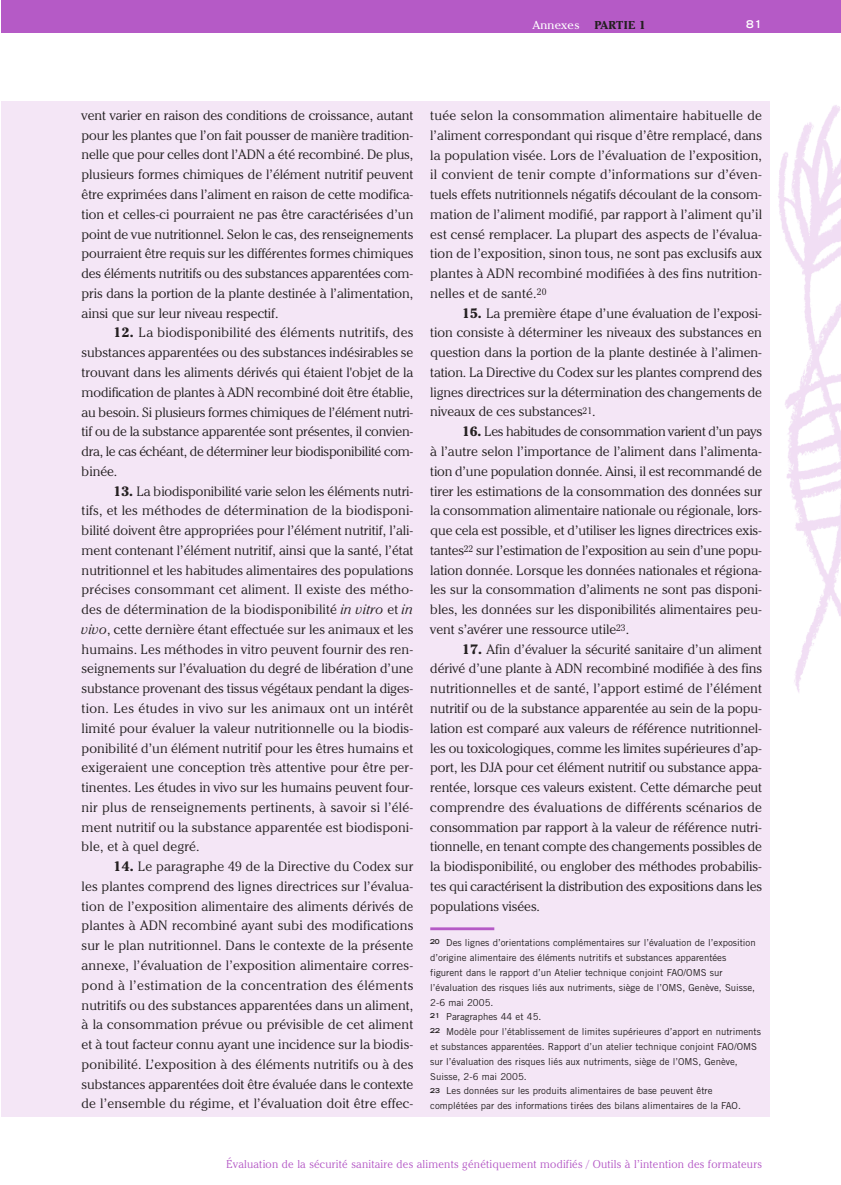
<style>
.page{position:relative;width:841px;height:1185px;background:#fff}
.page>*{position:absolute;margin:0;border:0;box-sizing:border-box;transform-origin:0 0}
.t1{font:300 13.35px/19.8px "Cheltenham IT Cby BT";color:#231f20;text-align:justify;scale:1.04 1}
.t2{font:300 11.25px "Cheltenham IT Cby BT";letter-spacing:.025em;color:#b55ac6}
.t3{font:11.25px "Cheltenham IT Cby BT";letter-spacing:.025em;color:#fff;scale:1.04 1}
.t4{font:700 11.25px "Cheltenham IT Cby BT";letter-spacing:.03em;color:#231f20;scale:1.04 1}
.t5{font:700 expanded 10.65px "Trade Gothic LH";color:#fff}
.t6{font:9.6px/14.9px "Trade Gothic";color:#231f20}
.s1{font-weight:700}
.s2{font-style:italic}
</style>
<div class="page">
<img style="left:778px;top:105px;width:62px;height:588px">
<div style="left:2px;top:101px;width:767px;height:1014px;background:#f4e6f6"></div>
<div style="left:2px;top:0;width:838px;height:32px;background:#b55ac6"></div>
<hr style="left:430px;top:927px;width:64px;height:2px;background:#b55ac6">
<p class="t3" style="left:532px;top:21px;width:47px">Annexes</p>
<p class="t4" style="left:594px;top:20px;width:51px">PARTIE 1</p>
<p class="t5" style="left:746px;top:20px;width:17px">81</p>
<p class="t1" style="left:82px;top:106px;width:320px">vent varier en raison des conditions de croissance, autant pour les plantes que l’on fait pousser de manière tradition&shy;nelle que pour celles dont l’ADN a été recombiné. De plus, plusieurs formes chimiques de l’élément nutritif peuvent être exprimées dans l’aliment en raison de cette modifica&shy;tion et celles-ci pourraient ne pas être caractérisées d’un point de vue nutritionnel. Selon le cas, des renseignements pourraient être requis sur les différentes formes chimiques des éléments nutritifs ou des substances apparentées com&shy;pris dans la portion de la plante destinée à l’alimentation, ainsi que sur leur niveau respectif.</p>
<p class="t1" style="left:82px;top:323px;width:320px;text-indent:32px"><span class="s1">12.</span> La biodisponibilité des éléments nutritifs, des substances apparentées ou des substances indésirables se trouvant dans les aliments dérivés qui étaient l'objet de la modification de plantes à ADN recombiné doit être établie, au besoin. Si plusieurs formes chimiques de l’élément nutri&shy;tif ou de la substance apparentée sont présentes, il convien&shy;dra, le cas échéant, de déterminer leur biodisponibilité com&shy;binée.</p>
<p class="t1" style="left:82px;top:481px;width:320px;text-indent:32px"><span class="s1">13.</span> La biodisponibilité varie selon les éléments nutri&shy;tifs, et les méthodes de détermination de la biodisponi&shy;bilité doivent être appropriées pour l’élément nutritif, l’ali&shy;ment contenant l’élément nutritif, ainsi que la santé, l’état nutritionnel et les habitudes alimentaires des populations précises consommant cet aliment. Il existe des métho&shy;des de détermination de la biodisponibilité <span class="s2">in vitro</span> et <span class="s2">in vivo</span>, cette dernière étant effectuée sur les animaux et les humains. Les méthodes in vitro peuvent fournir des ren&shy;seignements sur l’évaluation du degré de libération d’une substance provenant des tissus végétaux pendant la diges&shy;tion. Les études in vivo sur les animaux ont un intérêt limité pour évaluer la valeur nutritionnelle ou la biodis&shy;ponibilité d’un élément nutritif pour les êtres humains et exigeraient une conception très attentive pour être per&shy;tinentes. Les études in vivo sur les humains peuvent four&shy;nir plus de renseignements pertinents, à savoir si l’élé&shy;ment nutritif ou la substance apparentée est biodisponi&shy;ble, et à quel degré.</p>
<p class="t1" style="left:82px;top:857px;width:320px;text-indent:32px"><span class="s1">14.</span> Le paragraphe 49 de la Directive du Codex sur les plantes comprend des lignes directrices sur l’évalua&shy;tion de l’exposition alimentaire des aliments dérivés de plantes à ADN recombiné ayant subi des modifications sur le plan nutritionnel. Dans le contexte de la présente annexe, l’évaluation de l’exposition alimentaire corres&shy;pond à l’estimation de la concentration des éléments nutritifs ou des substances apparentées dans un aliment, à la consommation prévue ou prévisible de cet aliment et à tout facteur connu ayant une incidence sur la biodis&shy;ponibilité. L’exposition à des éléments nutritifs ou à des substances apparentées doit être évaluée dans le contexte de l’ensemble du régime, et l’évaluation doit être effec-</p>
<p class="t1" style="left:430px;top:106px;width:320px">tuée selon la consommation alimentaire habituelle de l’aliment correspondant qui risque d’être remplacé, dans la population visée. Lors de l’évaluation de l’exposition, il convient de tenir compte d’informations sur d’éven&shy;tuels effets nutritionnels négatifs découlant de la consom&shy;mation de l’aliment modifié, par rapport à l’aliment qu’il est censé remplacer. La plupart des aspects de l’évalua&shy;tion de l’exposition, sinon tous, ne sont pas exclusifs aux plantes à ADN recombiné modifiées à des fins nutrition&shy;nelles et de santé.<sup>20</sup></p>
<p class="t1" style="left:430px;top:304px;width:320px;text-indent:32px"><span class="s1">15.</span> La première étape d’une évaluation de l’exposi&shy;tion consiste à déterminer les niveaux des substances en question dans la portion de la plante destinée à l’alimen&shy;tation. La Directive du Codex sur les plantes comprend des lignes directrices sur la détermination des changements de niveaux de ces substances<sup>21</sup>.</p>
<p class="t1" style="left:430px;top:422px;width:320px;text-indent:32px"><span class="s1">16.</span> Les habitudes de consommation varient d’un pays à l’autre selon l’importance de l’aliment dans l’alimenta&shy;tion d’une population donnée. Ainsi, il est recommandé de tirer les estimations de la consommation des données sur la consommation alimentaire nationale ou régionale, lors&shy;que cela est possible, et d’utiliser les lignes directrices exis&shy;tantes<sup>22</sup> sur l’estimation de l’exposition au sein d’une popu&shy;lation donnée. Lorsque les données nationales et régiona&shy;les sur la consommation d’aliments ne sont pas disponi&shy;bles, les données sur les disponibilités alimentaires peu&shy;vent s’avérer une ressource utile<sup>23</sup>.</p>
<p class="t1" style="left:430px;top:639px;width:320px;text-indent:32px"><span class="s1">17.</span> Afin d’évaluer la sécurité sanitaire d’un aliment dérivé d’une plante à ADN recombiné modifiée à des fins nutritionnelles et de santé, l’apport estimé de l’élément nutritif ou de la substance apparentée au sein de la popu&shy;lation est comparé aux valeurs de référence nutritionnel&shy;les ou toxicologiques, comme les limites supérieures d’ap&shy;port, les DJA pour cet élément nutritif ou substance appa&shy;rentée, lorsque ces valeurs existent. Cette démarche peut comprendre des évaluations de différents scénarios de consommation par rapport à la valeur de référence nutri&shy;tionnelle, en tenant compte des changements possibles de la biodisponibilité, ou englober des méthodes probabilis&shy;tes qui caractérisent la distribution des expositions dans les populations visées.</p>
<p class="t6" style="left:430px;top:936px;width:332px"><sup>20</sup> Des lignes d’orientations complémentaires sur l’évaluation de l’exposition d’origine alimentaire des éléments nutritifs et substances apparentées figurent dans le rapport d’un Atelier technique conjoint FAO/OMS sur l’évaluation des risques liés aux nutriments, siège de l’OMS, Genève, Suisse, 2-6 mai 2005.<br><sup>21</sup> Paragraphes 44 et 45.<br><sup>22</sup> Modèle pour l’établissement de limites supérieures d’apport en nutriments et substances apparentées. Rapport d’un atelier technique conjoint FAO/OMS sur l’évaluation des risques liés aux nutriments, siège de l’OMS, Genève, Suisse, 2-6 mai 2005.<br><sup>23</sup> Les données sur les produits alimentaires de base peuvent être complétées par des informations tirées des bilans alimentaires de la FAO.</p>
<p class="t2" style="left:226px;top:1159px;width:537px">Évaluation de la sécurité sanitaire des aliments génétiquement modifiés / Outils à l’intention des formateurs</p>
</div>
